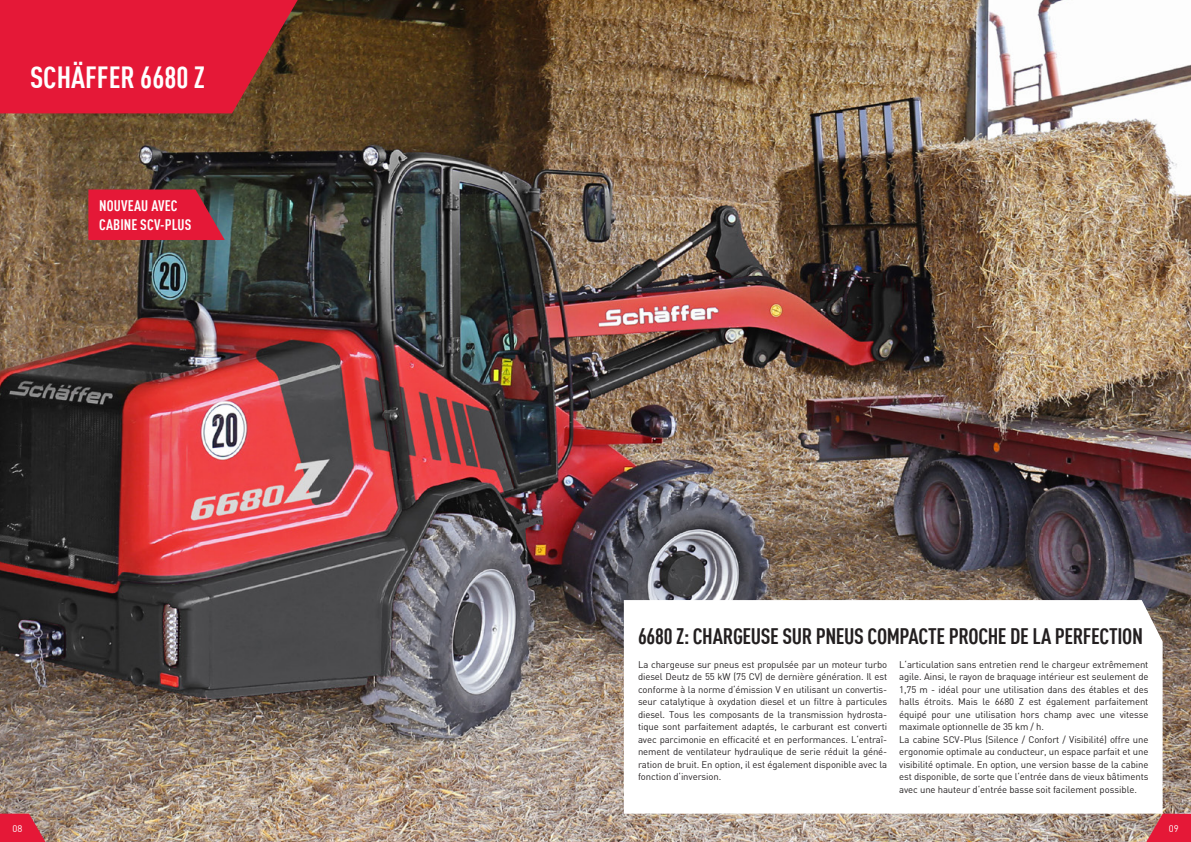
<style>
.page{position:relative;width:1191px;height:842px;background:#fff}
.page>*{position:absolute;margin:0;border:0;box-sizing:border-box;transform-origin:0 0}
.t1{font:700 condensed 30px "DIN Offc Pro";color:#fff}
.t2{font:700 condensed 22px "DIN Offc Pro";letter-spacing:-.02em;color:#231f20}
.t3{font:700 condensed 15px/18px "DIN Offc Pro";letter-spacing:.005em;color:#fff}
.t4{font:9.5px/12.5px "DIN Offc Pro";letter-spacing:-.01em;color:#231f20;text-align:justify}
.t5{font:9.5px "DIN Offc Pro";color:#fff}
</style>
<div class="page">
<img style="left:0;top:0;width:1191px;height:842px">
<svg style="left:1141px;top:814px;width:50px;height:28px"></svg>
<svg style="left:0;top:814px;width:50px;height:28px"></svg>
<svg style="left:624px;top:600px;width:538px;height:214px"></svg>
<svg style="left:0;top:0;width:298px;height:113px;background:#d51c34"></svg>
<svg style="left:88px;top:189px;width:137px;height:51px;background:#d11f3a"></svg>
<h1 class="t1" style="left:30px;top:55px;width:176px">SCHÄFFER 6680 Z</h1>
<h3 class="t3" style="left:99px;top:196px;width:94px">NOUVEAU AVEC<br>CABINE SCV-PLUS</h3>
<h2 class="t2" style="left:638px;top:620px;width:506px">6680 Z: CHARGEUSE SUR PNEUS COMPACTE PROCHE DE LA PERFECTION</h2>
<p class="t4" style="left:638px;top:657px;width:251px">La chargeuse sur pneus est propulsée par un moteur turbo diesel Deutz de 55 kW (75 CV) de dernière génération. Il est conforme à la norme d‘émission V en utilisant un convertis&shy;seur catalytique à oxydation diesel et un filtre à particules diesel. Tous les composants de la transmission hydrosta&shy;tique sont parfaitement adaptés, le carburant est converti avec parcimonie en efficacité et en performances. L‘entraî&shy;nement de ventilateur hydraulique de serie réduit la géné&shy;ration de bruit. En option, il est également disponible avec la fonction d‘inversion.</p>
<p class="t4" style="left:899px;top:657px;width:251px;text-align:left">L‘articulation sans entretien rend le chargeur extrêmement agile. Ainsi, le rayon de braquage intérieur est seulement de 1,75 m - idéal pour une utilisation dans des étables et des halls étroits. Mais le 6680 Z est également parfaitement équipé pour une utilisation hors champ avec une vitesse maximale optionnelle de 35 km / h.<br>La cabine SCV-Plus (Silence / Confort / Visibilité) offre une ergonomie optimale au conducteur, un espace parfait et une visibilité optimale. En option, une version basse de la cabine est disponible, de sorte que l‘entrée dans de vieux bâtiments avec une hauteur d‘entrée basse soit facilement possible.</p>
<p class="t5" style="left:13px;top:821px;width:11px">0 88</p>
<p class="t5" style="left:1168px;top:821px;width:11px">0 99</p>
</div>
